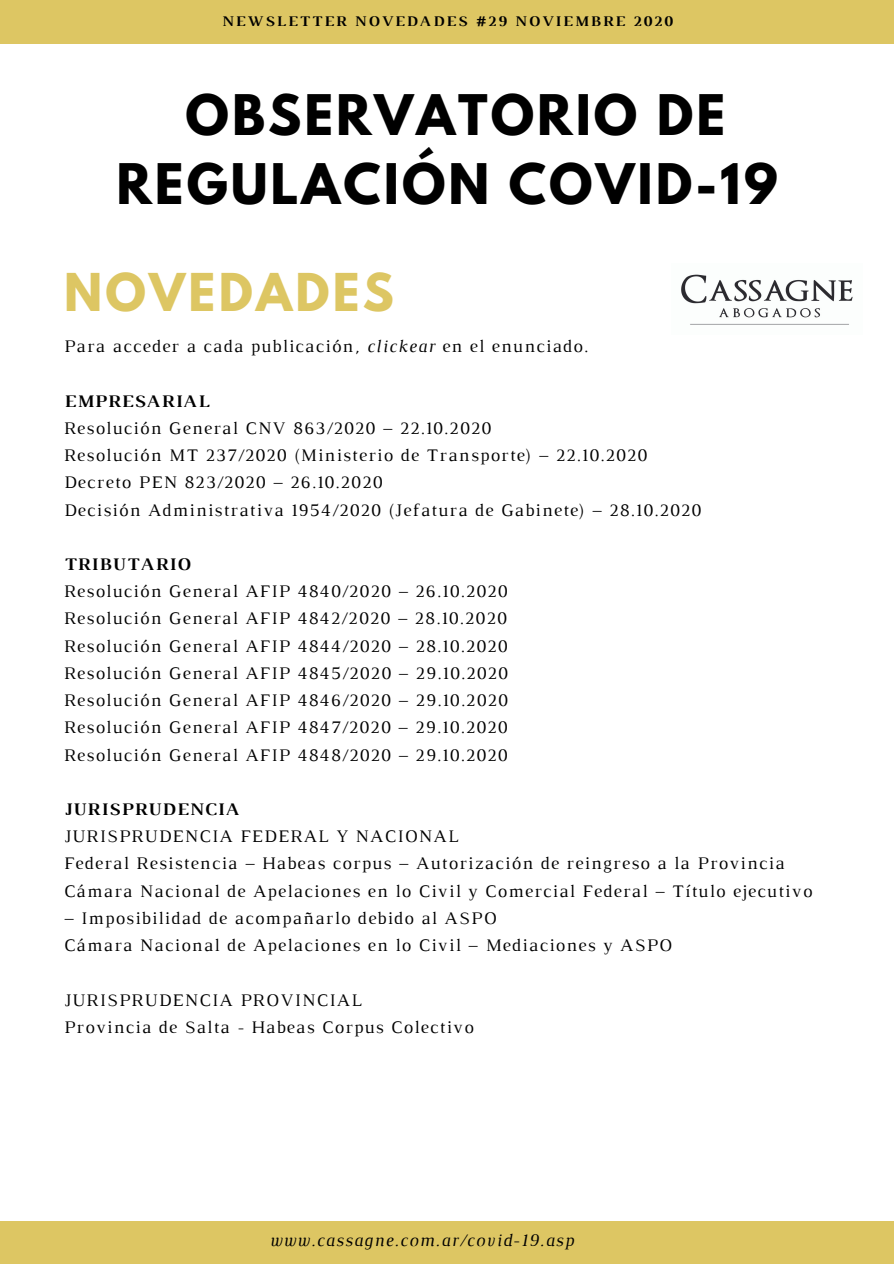
<style>
.page{position:relative;width:894px;height:1264px;background:#fff}
.page>*{position:absolute;margin:0;border:0;box-sizing:border-box;transform-origin:0 0}
.t1{font:700 49.5px/68.7px "League Spartan";letter-spacing:.06em;color:#000;text-align:center}
.t2{font:700 46.2px "League Spartan";letter-spacing:.07em;color:#ddc663}
.t3{font:18px/27.2px "Luthier";letter-spacing:.07em;color:#000}
.t4{font:700 18px "Luthier";letter-spacing:.07em;color:#000}
.t5{font:italic 18px "Luthier";letter-spacing:.07em;color:#000}
.t6{font:700 15px "Luthier";letter-spacing:.14em;color:#000}
.s1{font-style:italic}
</style>
<div class="page">
<div style="left:0;top:0;width:893px;height:44px;background:#ddc663"></div>
<div style="left:0;top:1220px;width:893px;height:43px;background:#ddc663"></div>
<img style="left:681px;top:274px;width:172px;height:51px">
<p class="t6" style="left:222px;top:15px;width:452px">NEWSLETTER NOVEDADES #29 NOVIEMBRE 2020</p>
<h1 class="t1" style="left:116px;top:87px;width:662px">OBSERVATORIO DE<br>REGULACIÓN COVID-19</h1>
<h2 class="t2" style="left:64px;top:269px;width:331px">NOVEDADES</h2>
<p class="t3" style="left:64px;top:334px;width:525px">Para acceder a cada publicación, <span class="s1">clickear</span> en el enunciado.</p>
<p class="t4" style="left:64px;top:394px;width:147px">EMPRESARIAL</p>
<p class="t3" style="left:64px;top:416px;width:638px">Resolución General CNV 863/2020 – 22.10.2020<br>Resolución MT 237/2020 (Ministerio de Transporte) – 22.10.2020<br>Decreto PEN 823/2020 – 26.10.2020<br>Decisión Administrativa 1954/2020 (Jefatura de Gabinete) – 28.10.2020</p>
<p class="t4" style="left:64px;top:557px;width:128px">TRIBUTARIO</p>
<p class="t3" style="left:64px;top:579px;width:445px;text-align:justify">Resolución General AFIP 4840/2020 – 26.10.2020<br>Resolución General AFIP 4842/2020 – 28.10.2020<br>Resolución General AFIP 4844/2020 – 28.10.2020<br>Resolución General AFIP 4845/2020 – 29.10.2020<br>Resolución General AFIP 4846/2020 – 29.10.2020<br>Resolución General AFIP 4847/2020 – 29.10.2020<br>Resolución General AFIP 4848/2020 – 29.10.2020</p>
<p class="t4" style="left:64px;top:802px;width:177px">JURISPRUDENCIA</p>
<p class="t3" style="left:64px;top:824px;width:749px">JURISPRUDENCIA FEDERAL Y NACIONAL<br>Federal Resistencia – Habeas corpus – Autorización de reingreso a la Provincia<br>Cámara Nacional de Apelaciones en lo Civil y Comercial Federal – Título ejecutivo</p>
<p class="t3" style="left:64px;top:905px;width:609px">– Imposibilidad de acompañarlo debido al ASPO<br>Cámara Nacional de Apelaciones en lo Civil – Mediaciones y ASPO</p>
<p class="t3" style="left:64px;top:987px;width:411px">JURISPRUDENCIA PROVINCIAL<br>Provincia de Salta - Habeas Corpus Colectivo</p>
<p class="t5" style="left:270px;top:1233px;width:305px">www.cassagne.com.ar/covid-19.asp</p>
</div>
